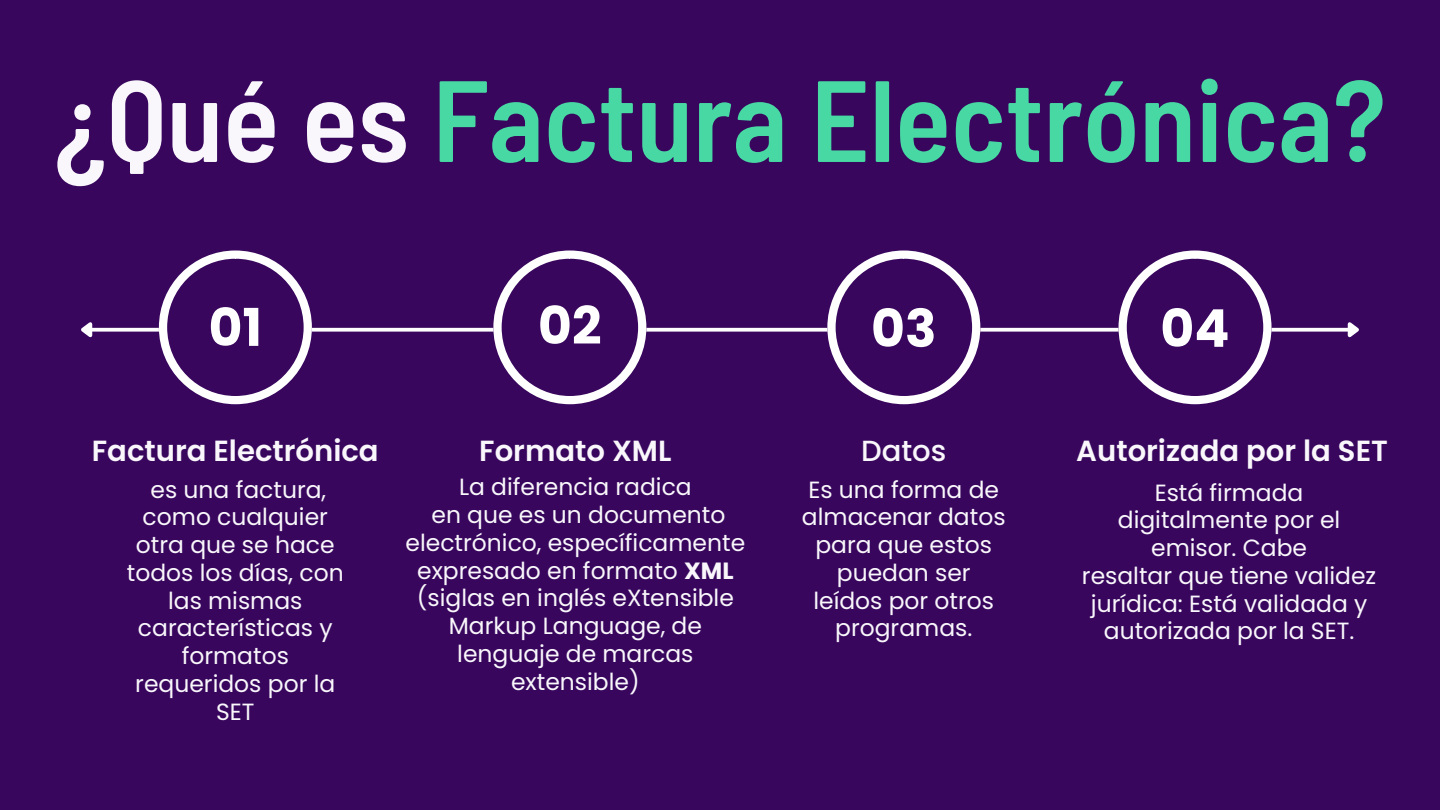
<style>
.page{position:relative;width:1440px;height:810px;background:#38065d}
.page>*{position:absolute;margin:0;border:0;box-sizing:border-box;transform-origin:0 0}
.t1{font:600 semi-condensed 115.3px "Barlow";color:#48d8a4}
.t2{font:700 52.1px "Poppins";color:#fff}
.t3{font:600 29.1px "Poppins";color:#f9f7fb}
.t4{font:500 29.1px "Poppins";color:#f9f7fb}
.t5{font:23.4px/27.8px "Poppins";color:#f9f7fb;text-align:center}
.s1{color:#f9f7fb}
.s2{font-weight:700}
</style>
<div class="page">
<svg style="left:96px;top:328px;width:1248px;height:4px;background:#eae5ee"></svg>
<svg style="left:81px;top:322px;width:15px;height:16px"></svg>
<svg style="left:1344px;top:322px;width:15px;height:16px"></svg>
<svg style="left:159px;top:251px;width:153px;height:153px"></svg>
<svg style="left:493px;top:251px;width:153px;height:153px"></svg>
<svg style="left:827px;top:251px;width:153px;height:153px"></svg>
<svg style="left:1119px;top:251px;width:153px;height:153px"></svg>
<h1 class="t1" style="left:54px;top:47px;width:1333px"><span class="s1">¿Qué es</span> Factura Electrónica?</h1>
<h2 class="t2" style="left:209px;top:291px;width:55px">01</h2>
<h2 class="t2" style="left:538px;top:289px;width:65px">02</h2>
<h2 class="t2" style="left:871px;top:292px;width:67px">03</h2>
<h2 class="t2" style="left:1160px;top:292px;width:71px">04</h2>
<p class="t3" style="left:92px;top:430px;width:288px">Factura Electrónica</p>
<p class="t3" style="left:479px;top:430px;width:194px">Formato XML</p>
<p class="t4" style="left:861px;top:430px;width:87px">Datos</p>
<p class="t3" style="left:1076px;top:430px;width:313px">Autorizada por la SET</p>
<p class="t5" style="left:127px;top:476px;width:218px">es una factura, como cualquier otra que se hace todos los días, con las mismas características y formatos requeridos por la<br>SET</p>
<p class="t5" style="left:406px;top:473px;width:341px">La diferencia radica<br>en que es un documento electrónico, específicamente expresado en formato <span class="s2">XML </span>(siglas en inglés eXtensible<br>Markup Language, de lenguaje de marcas extensible)</p>
<p class="t5" style="left:802px;top:476px;width:205px">Es una forma de almacenar datos para que estos puedan ser leídos por otros programas.</p>
<p class="t5" style="left:1082px;top:479px;width:296px">Está firmada digitalmente por el emisor. Cabe<br>resaltar que tiene validez jurídica: Está validada y autorizada por la SET.</p>
</div>
